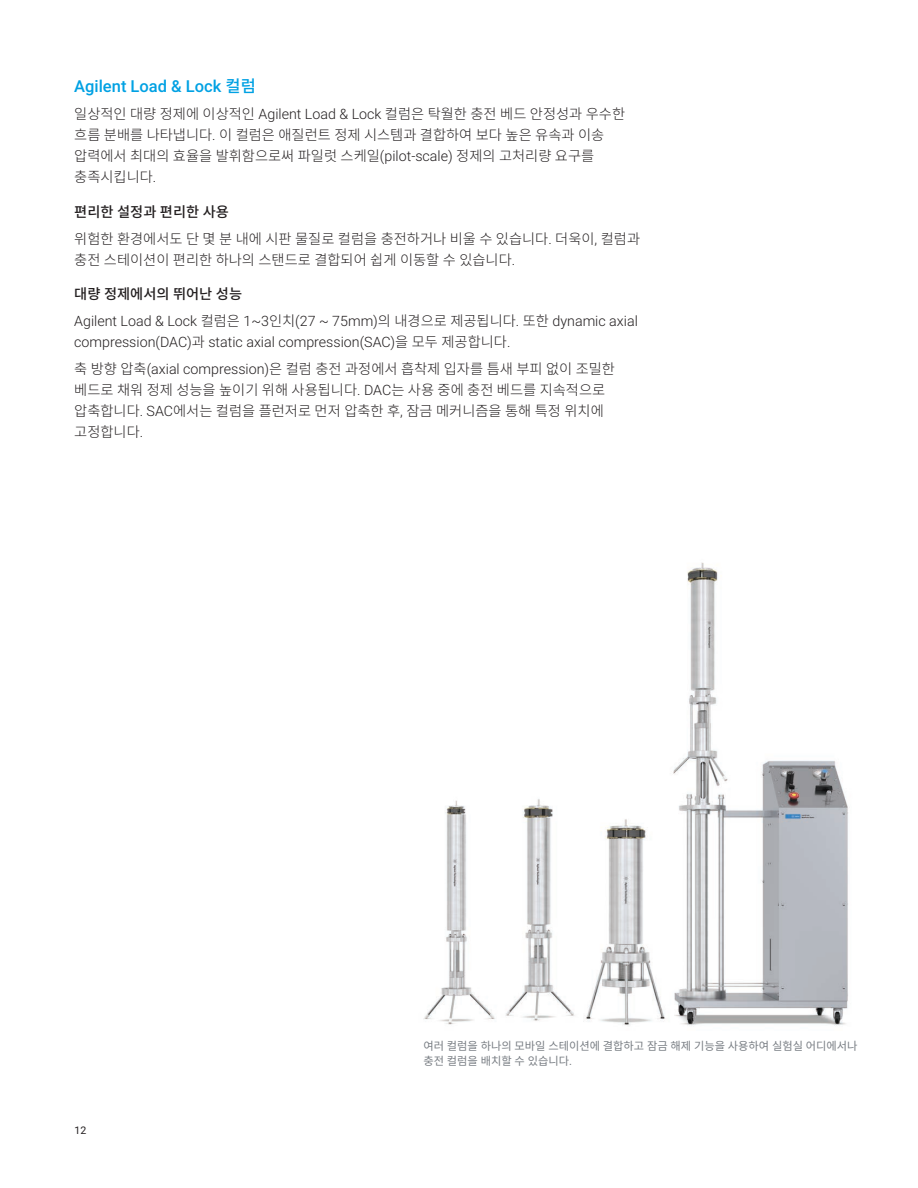
<style>
.page{position:relative;width:918px;height:1188px;background:#fff}
.page>*{position:absolute;margin:0;border:0;box-sizing:border-box;transform-origin:0 0}
.t1{font:500 16.5px "Roboto";color:#00a1e3}
.t2{font:300 14.25px/21px "Noto Sans CJ Kkr";color:#231f20}
.t3{font:300 14.25px/21px "Roboto";color:#231f20}
.t4{font:500 14.25px "Noto Sans CJ Kkr";color:#231f20}
.t5{font:11.25px/15px "Noto Sans CJ Kkr";color:#787d83}
.t6{font:10.5px "Roboto";color:#231f20}
.s1{font-family:"Noto Sans CJ Kkr"}
.s2{font-family:"Roboto"}
.s3{font-weight:500}
</style>
<div class="page">
<img style="left:423px;top:562px;width:425px;height:464px">
<p class="t1" style="left:74px;top:75px;width:183px">Agilent Load &amp; Lock <span class="s1">컬럼</span></p>
<p class="t2" style="left:74px;top:104px;width:552px">일상적인 대량 정제에 이상적인 <span class="s2">Agilent Load &amp; Lock</span> 컬럼은 탁월한 충전 베드 안정성과 우수한 흐름 분배를 나타냅니다<span class="s2">.</span> 이 컬럼은 애질런트 정제 시스템과 결합하여 보다 높은 유속과 이송 압력에서 최대의 효율을 발휘함으로써 파일럿 스케일<span class="s2">(pilot-scale)</span> 정제의 고처리량 요구를 충족시킵니다<span class="s2">.</span></p>
<p class="t2" style="left:74px;top:198px;width:567px;line-height:27px"><span class="s3">편리한 설정과 편리한 사용<br></span>위험한 환경에서도 단 몇 분 내에 시판 물질로 컬럼을 충전하거나 비울 수 있습니다<span class="s2">.</span> 더욱이<span class="s2">,</span> 컬럼과</p>
<p class="t2" style="left:74px;top:249px;width:442px">충전 스테이션이 편리한 하나의 스탠드로 결합되어 쉽게 이동할 수 있습니다<span class="s2">.</span></p>
<p class="t4" style="left:74px;top:286px;width:169px">대량 정제에서의 뛰어난 성능</p>
<p class="t3" style="left:74px;top:310px;width:565px">Agilent Load &amp; Lock <span class="s1">컬럼은</span> 1~3<span class="s1">인치</span>(27 ~ 75mm)<span class="s1">의 내경으로 제공됩니다</span>. <span class="s1">또한</span> dynamic axial compression(DAC)<span class="s1">과</span> static axial compression(SAC)<span class="s1">을 모두 제공합니다</span>.</p>
<p class="t2" style="left:74px;top:359px;width:542px">축 방향 압축<span class="s2">(axial compression)</span>은 컬럼 충전 과정에서 흡착제 입자를 틈새 부피 없이 조밀한 베드로 채워 정제 성능을 높이기 위해 사용됩니다<span class="s2">. DAC</span>는 사용 중에 충전 베드를 지속적으로 압축합니다<span class="s2">. SAC</span>에서는 컬럼을 플런저로 먼저 압축한 후<span class="s2">,</span> 잠금 메커니즘을 통해 특정 위치에 고정합니다<span class="s2">.</span></p>
<p class="t6" style="left:75px;top:1123px;width:13px">12</p>
<p class="t5" style="left:423px;top:1038px;width:436px">여러 컬럼을 하나의 모바일 스테이션에 결합하고 잠금 해제 기능을 사용하여 실험실 어디에서나 충전 컬럼을 배치할 수 있습니다<span class="s2">.</span></p>
</div>
